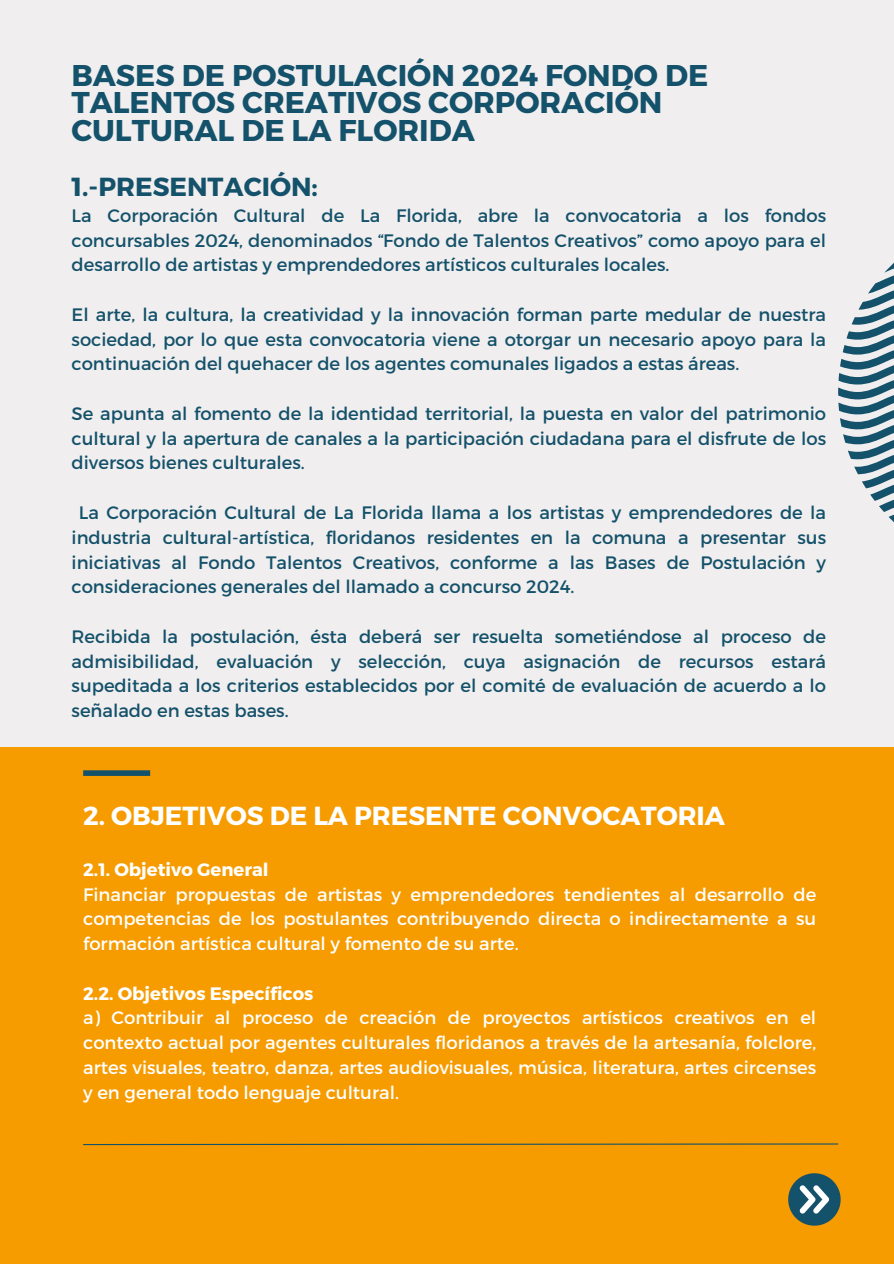
<style>
.page{position:relative;width:894px;height:1264px;background:#fff}
.page>*{position:absolute;margin:0;border:0;box-sizing:border-box;transform-origin:0 0}
.t1{font:700 30px/27px "Montserrat";color:#14516a}
.t2{font:700 26.1px "Montserrat";color:#fff}
.t3{font:700 26.1px "Montserrat";color:#14516a}
.t4{font:18px/24.8px "Montserrat";color:#14516a;text-align:justify}
.t5{font:18px/24.8px "Montserrat";color:#fff;text-align:justify}
.t6{font:700 18px "Montserrat";color:#fff}
</style>
<div class="page">
<div style="left:0;top:0;width:893px;height:1263px;background:#f69c01"></div>
<div style="left:0;top:0;width:893px;height:746px;background:#f0eeee"></div>
<svg style="left:83px;top:1143px;width:756px;height:2px;background:#77713b"></svg>
<div style="left:83px;top:770px;width:67px;height:6px;background:#14516a"></div>
<svg style="left:788px;top:1173px;width:52px;height:52px"></svg>
<svg style="left:838px;top:264px;width:55px;height:257px"></svg>
<p class="t1" style="left:71px;top:61px;width:638px">BASES DE POSTULACIÓN 2024 FONDO DE<br>TALENTOS CREATIVOS CORPORACIÓN<br>CULTURAL DE LA FLORIDA</p>
<h1 class="t3" style="left:72px;top:170px;width:248px">1.-PRESENTACIÓN:</h1>
<p class="t4" style="left:72px;top:202px;width:756px">La Corporación Cultural de La Florida, abre la convocatoria a los fondos concursables 2024, denominados “Fondo de Talentos Creativos” como apoyo para el desarrollo de artistas y emprendedores artísticos culturales locales.</p>
<p class="t4" style="left:72px;top:301px;width:756px">El arte, la cultura, la creatividad y la innovación forman parte medular de nuestra sociedad, por lo que esta convocatoria viene a otorgar un necesario apoyo para la continuación del quehacer de los agentes comunales ligados a estas áreas.</p>
<p class="t4" style="left:72px;top:400px;width:756px">Se apunta al fomento de la identidad territorial, la puesta en valor del patrimonio cultural y la apertura de canales a la participación ciudadana para el disfrute de los diversos bienes culturales.</p>
<p class="t4" style="left:72px;top:499px;width:756px;text-indent:7px">La Corporación Cultural de La Florida llama a los artistas y emprendedores de la industria cultural-artística, floridanos residentes en la comuna a presentar sus iniciativas al Fondo Talentos Creativos, conforme a las Bases de Postulación y consideraciones generales del llamado a concurso 2024.</p>
<p class="t4" style="left:72px;top:623px;width:756px">Recibida la postulación, ésta deberá ser resuelta sometiéndose al proceso de admisibilidad, evaluación y selección, cuya asignación de recursos estará supeditada a los criterios establecidos por el comité de evaluación de acuerdo a lo señalado en estas bases.</p>
<p class="t2" style="left:83px;top:798px;width:643px">2. OBJETIVOS DE LA PRESENTE CONVOCATORIA</p>
<h2 class="t6" style="left:83px;top:857px;width:187px">2.1. Objetivo General</h2>
<p class="t5" style="left:83px;top:880px;width:734px">Financiar propuestas de artistas y emprendedores tendientes al desarrollo de competencias de los postulantes contribuyendo directa o indirectamente a su formación artística cultural y fomento de su arte.</p>
<p class="t6" style="left:83px;top:981px;width:232px">2.2. Objetivos Específicos</p>
<p class="t5" style="left:83px;top:1004px;width:734px">a) Contribuir al proceso de creación de proyectos artísticos creativos en el contexto actual por agentes culturales floridanos a través de la artesanía, folclore, artes visuales, teatro, danza, artes audiovisuales, música, literatura, artes circenses y en general todo lenguaje cultural.</p>
</div>
